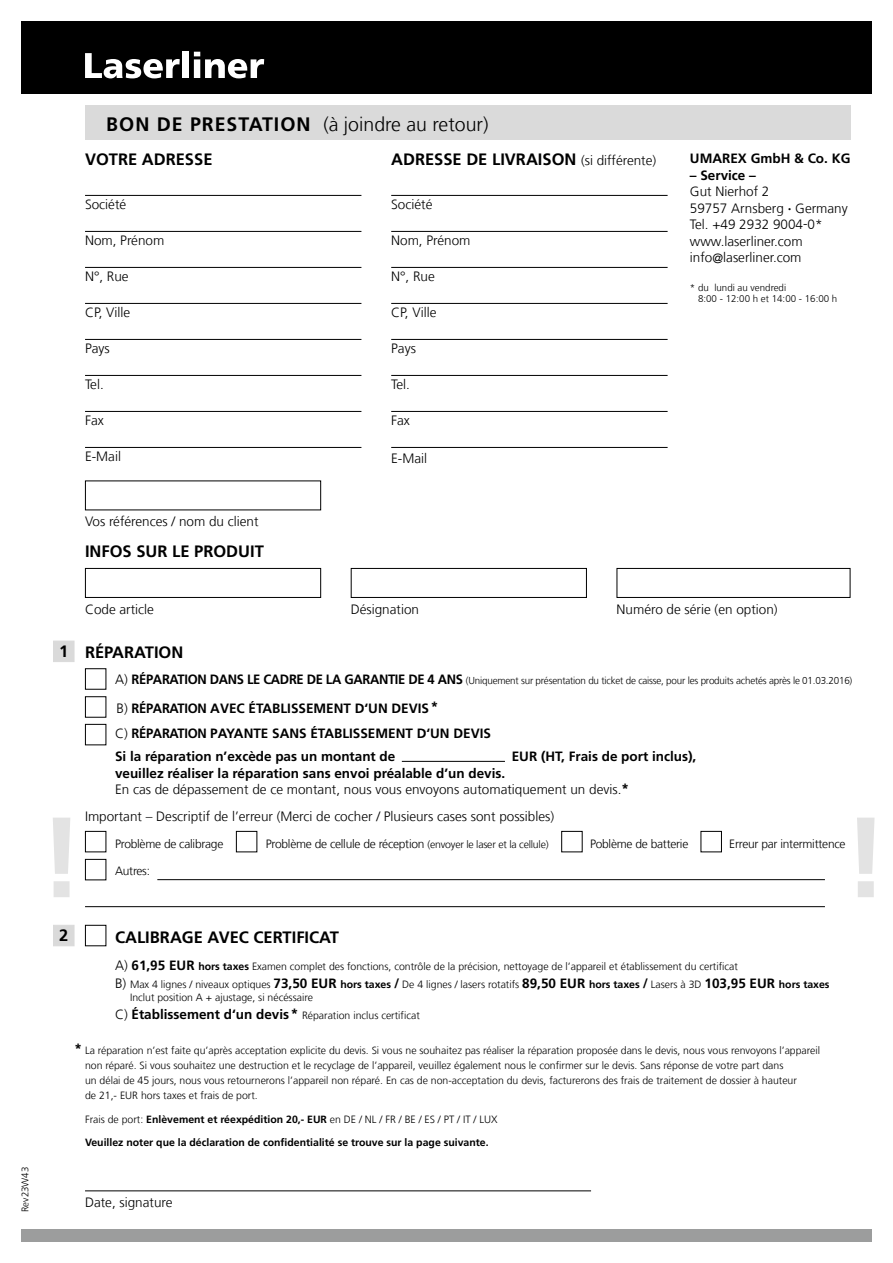
<style>
.page{position:relative;width:893px;height:1263px;background:#fff}
.page>*{position:absolute;margin:0;border:0;box-sizing:border-box;transform-origin:0 0}
.t1{font:700 114px "Frutiger LT Com";color:#e3e3e3}
.t2{font:300 19.5px "Frutiger LT Com";color:#000}
.t3{font:700 16.5px "Frutiger LT Com";color:#000}
.t4{font:300 13.5px/16.5px "Frutiger LT Com";color:#000}
.t5{font:700 13.5px "Frutiger LT Com";color:#000}
.t6{font:700 13.5px/25.5px "Frutiger LT Com";color:#000;scale:.96 1}
.t7{font:300 12px "Frutiger LT Com";letter-spacing:-.02em;color:#000}
.t8{font:300 10.5px/15px "Frutiger LT Com";color:#000}
.t9{font:700 10.5px "Frutiger LT Com";color:#000}
.t10{font:300 10.05px "Frutiger LT Com";letter-spacing:-.02em;color:#000}
.t11{font:300 9.75px/11.7px "Frutiger LT Com";color:#000}
.t12{font:300 9.6px "Frutiger LT Com";color:#000}
.s1{font-weight:700}
.s2{font-weight:300;font-size:13.5px}
.s3{font-size:13.5px}
.s4{font-weight:700;font-size:13.5px}
.s5{font-weight:300}
.s6{font-size:10.5px}
</style>
<div class="page">
<div style="left:21px;top:21px;width:851px;height:73px;background:#000"></div>
<div style="left:21px;top:1229px;width:851px;height:13px;background:#9c9d9d"></div>
<svg style="left:85px;top:53px;width:95px;height:25px"></svg>
<div style="left:183px;top:51px;width:6px;height:27px;background:#fff"></div>
<svg style="left:194px;top:52px;width:70px;height:26px"></svg>
<div style="left:85px;top:106px;width:765px;height:34px;background:#dadada"></div>
<hr style="left:85px;top:195px;width:276px;height:1px;background:#000">
<hr style="left:85px;top:231px;width:276px;height:1px;background:#000">
<hr style="left:85px;top:267px;width:276px;height:1px;background:#000">
<hr style="left:85px;top:303px;width:276px;height:1px;background:#000">
<hr style="left:85px;top:339px;width:276px;height:1px;background:#000">
<hr style="left:85px;top:375px;width:276px;height:1px;background:#000">
<hr style="left:85px;top:411px;width:276px;height:1px;background:#000">
<hr style="left:85px;top:447px;width:276px;height:1px;background:#000">
<hr style="left:391px;top:195px;width:277px;height:1px;background:#000">
<hr style="left:391px;top:231px;width:277px;height:1px;background:#000">
<hr style="left:391px;top:267px;width:277px;height:1px;background:#000">
<hr style="left:391px;top:303px;width:277px;height:1px;background:#000">
<hr style="left:391px;top:339px;width:277px;height:1px;background:#000">
<hr style="left:391px;top:375px;width:277px;height:1px;background:#000">
<hr style="left:391px;top:411px;width:277px;height:1px;background:#000">
<hr style="left:391px;top:447px;width:277px;height:1px;background:#000">
<hr style="left:85px;top:1190px;width:506px;height:1px;background:#000">
<div style="left:85px;top:925px;width:21px;height:21px;border:1px solid #000"></div>
<div style="left:53px;top:925px;width:21px;height:21px;background:#dadada"></div>
<div style="left:85px;top:568px;width:236px;height:30px;border:1px solid #000"></div>
<div style="left:351px;top:568px;width:236px;height:30px;border:1px solid #000"></div>
<div style="left:617px;top:568px;width:233px;height:30px;border:1px solid #000"></div>
<hr style="left:157px;top:879px;width:668px;height:1px;background:#000">
<hr style="left:85px;top:906px;width:740px;height:1px;background:#000">
<div style="left:85px;top:668px;width:21px;height:22px;border:1px solid #000"></div>
<div style="left:85px;top:696px;width:21px;height:22px;border:1px solid #000"></div>
<div style="left:85px;top:724px;width:21px;height:21px;border:1px solid #000"></div>
<hr style="left:402px;top:761px;width:103px;height:1px;background:#000">
<div style="left:53px;top:641px;width:21px;height:21px;background:#dadada"></div>
<div style="left:85px;top:831px;width:21px;height:21px;border:1px solid #000"></div>
<div style="left:236px;top:831px;width:21px;height:21px;border:1px solid #000"></div>
<div style="left:561px;top:831px;width:22px;height:21px;border:1px solid #000"></div>
<div style="left:701px;top:831px;width:21px;height:21px;border:1px solid #000"></div>
<div style="left:85px;top:859px;width:21px;height:21px;border:1px solid #000"></div>
<p class="t12" style="left:20px;top:1212px;width:47px;rotate:-90deg">Rev23W43</p>
<h2 class="t2" style="left:106px;top:112px;width:384px"><span class="s1">BON DE PRESTATION</span> (à joindre au retour)</h2>
<h3 class="t3" style="left:85px;top:150px;width:129px">VOTRE ADRESSE</h3>
<p class="t4" style="left:85px;top:196px;width:43px">Société</p>
<p class="t4" style="left:85px;top:232px;width:81px">Nom, Prénom</p>
<p class="t4" style="left:85px;top:268px;width:45px">N°, Rue</p>
<p class="t4" style="left:85px;top:304px;width:47px">CP, Ville</p>
<p class="t4" style="left:85px;top:340px;width:26px">Pays</p>
<p class="t4" style="left:85px;top:376px;width:20px">Tel.</p>
<p class="t4" style="left:85px;top:412px;width:20px">Fax</p>
<p class="t4" style="left:85px;top:448px;width:37px">E-Mail</p>
<h3 class="t3" style="left:391px;top:150px;width:267px">ADRESSE DE LIVRAISON <span class="s2">(si différente)</span></h3>
<p class="t4" style="left:391px;top:196px;width:43px">Société</p>
<p class="t4" style="left:391px;top:232px;width:81px">Nom, Prénom</p>
<p class="t4" style="left:391px;top:268px;width:45px">N°, Rue</p>
<p class="t4" style="left:391px;top:304px;width:47px">CP, Ville</p>
<p class="t4" style="left:391px;top:340px;width:26px">Pays</p>
<p class="t4" style="left:391px;top:376px;width:20px">Tel.</p>
<p class="t4" style="left:391px;top:412px;width:20px">Fax</p>
<p class="t4" style="left:391px;top:450px;width:37px">E-Mail</p>
<p class="t5" style="left:690px;top:151px;width:162px">UMAREX GmbH &amp; Co. KG</p>
<p class="t5" style="left:690px;top:167px;width:68px">– Service –</p>
<p class="t4" style="left:690px;top:183px;width:159px">Gut Nierhof 2<br>59757 Arnsberg <span class="s1">·</span> Germany<br>Tel. +49 2932 9004-0* www.laserliner.com info@laserliner.com</p>
<p class="t11" style="left:698px;top:282px;width:141px;text-indent:-8px">* du lundi au vendredi<br>8:00 - 12:00 h et 14:00 - 16:00 h</p>
<p class="t4" style="left:85px;top:513px;width:175px">Vos références / nom du client</p>
<h3 class="t3" style="left:85px;top:541px;width:180px">INFOS SUR LE PRODUIT</h3>
<h3 class="t3" style="left:59px;top:641px;width:11px">1</h3>
<h1 class="t1" style="left:39px;top:791px;width:46px">!</h1>
<h3 class="t3" style="left:59px;top:925px;width:11px">2</h3>
<p class="t4" style="left:85px;top:601px;width:70px">Code article</p>
<p class="t4" style="left:351px;top:601px;width:70px">Désignation</p>
<p class="t4" style="left:617px;top:601px;width:163px">Numéro de série (en option)</p>
<h3 class="t3" style="left:85px;top:642px;width:100px">RÉPARATION</h3>
<p class="t10" style="left:115px;top:675px;width:739px"><span class="s3">A)</span> <span class="s4">RÉPARATION DANS LE CADRE DE LA GARANTIE DE 4 ANS</span> (Uniquement sur présentation du ticket de caisse, pour les produits achetés après le 01.03.2016)</p>
<p class="t6" style="left:115px;top:695px;width:393px"><span class="s5">B)</span> RÉPARATION AVEC ÉTABLISSEMENT D‘UN DEVIS *<br><span class="s5">C)</span> RÉPARATION PAYANTE SANS ÉTABLISSEMENT D‘UN DEVIS</p>
<p class="t5" style="left:115px;top:748px;width:282px">Si la réparation n’excède pas un montant de</p>
<p class="t5" style="left:512px;top:748px;width:186px">EUR (HT, Frais de port inclus),</p>
<p class="t4" style="left:115px;top:765px;width:515px"><span class="s1">veuillez réaliser la réparation sans envoi préalable d’un devis.<br></span>En cas de dépassement de ce montant, nous vous envoyons automatiquement un devis.<span class="s1">*</span></p>
<p class="t4" style="left:85px;top:808px;width:471px">Important – Descriptif de l’erreur (Merci de cocher / Plusieurs cases sont possibles)</p>
<p class="t7" style="left:115px;top:837px;width:110px">Problème de calibrage</p>
<p class="t7" style="left:266px;top:837px;width:284px">Problème de cellule de réception <span class="s6">(envoyer le laser et la cellule)</span></p>
<p class="t7" style="left:590px;top:837px;width:100px">Poblème de batterie</p>
<p class="t7" style="left:729px;top:837px;width:118px">Erreur par intermittence</p>
<h1 class="t1" style="left:843px;top:791px;width:46px">!</h1>
<p class="t7" style="left:115px;top:864px;width:37px">Autres:</p>
<h3 class="t3" style="left:115px;top:927px;width:226px">CALIBRAGE AVEC CERTIFICAT</h3>
<p class="t8" style="left:115px;top:957px;width:716px;line-height:18px"><span class="s3">A)</span> <span class="s4">61,95 EUR</span> <span class="s1">hors taxes</span> Examen complet des fonctions, contrôle de la précision, nettoyage de l’appareil et établissement du certificat<br><span class="s3">B)</span> Max 4 lignes / niveaux optiques <span class="s4">73,50 EUR</span> <span class="s1">hors taxes</span> <span class="s4">/</span> De 4 lignes / lasers rotatifs <span class="s4">89,50 EUR</span> <span class="s1">hors taxes</span> <span class="s4">/</span> Lasers à 3D <span class="s4">103,95 EUR</span> <span class="s1">hors taxes</span></p>
<p class="t8" style="left:115px;top:988px;width:306px;line-height:18px;text-indent:15px">Inclut position A + ajustage, si nécéssaire<br><span class="s3">C)</span> <span class="s4">Établissement d‘un devis*</span> Réparation inclus certificat</p>
<p class="t5" style="left:74px;top:1040px;width:9px">*</p>
<p class="t8" style="left:85px;top:1043px;width:736px">La réparation n’est faite qu’après acceptation explicite du devis. Si vous ne souhaitez pas réaliser la réparation proposée dans le devis, nous vous renvoyons l’appareil non réparé. Si vous souhaitez une destruction et le recyclage de l’appareil, veuillez également nous le confirmer sur le devis. Sans réponse de votre part dans<br>un délai de 45 jours, nous vous retournerons l’appareil non réparé. En cas de non-acceptation du devis, facturerons des frais de traitement de dossier à hauteur<br>de 21,- EUR hors taxes et frais de port.</p>
<p class="t8" style="left:85px;top:1111px;width:414px">Frais de port: <span class="s1">Enlèvement et réexpédition 20,- EUR</span> en DE / NL / FR / BE / ES / PT / IT / LUX</p>
<p class="t9" style="left:85px;top:1136px;width:405px">Veuillez noter que la déclaration de confidentialité se trouve sur la page suivante.</p>
<p class="t4" style="left:85px;top:1194px;width:89px">Date, signature</p>
</div>
